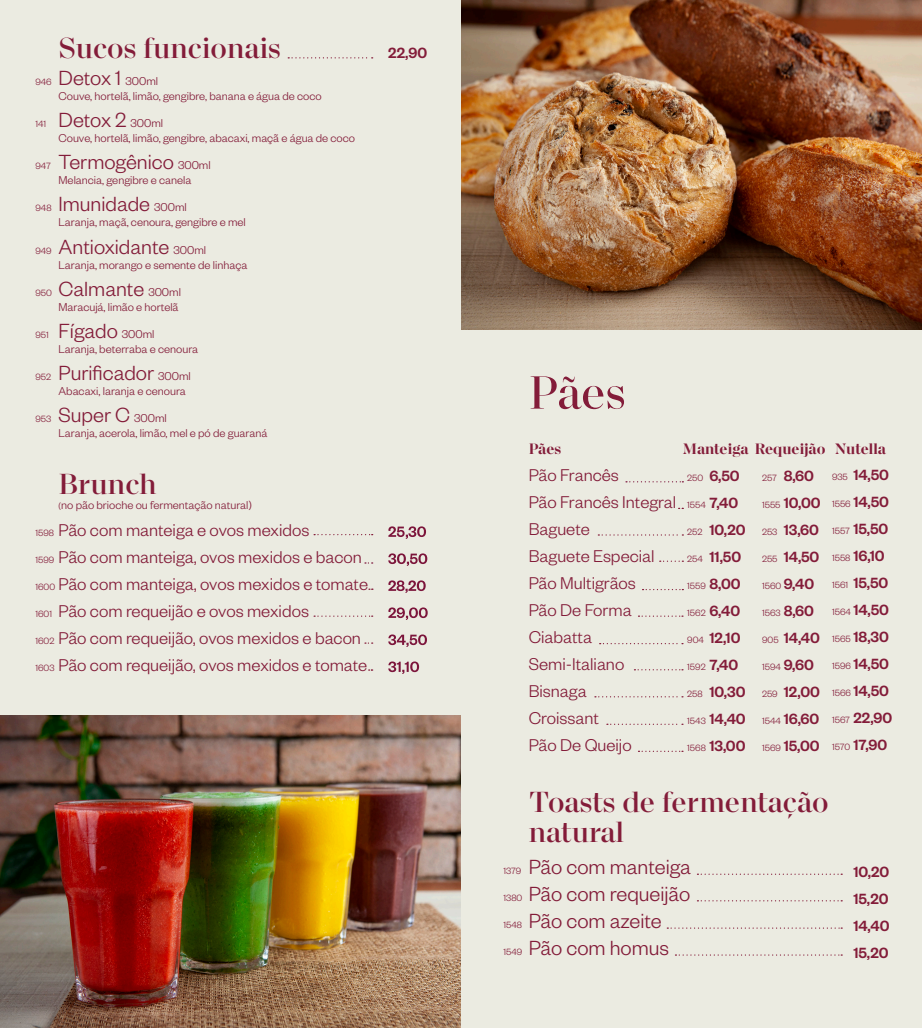
<style>
.page{position:relative;width:922px;height:1028px;background:#fff}
.page>*{position:absolute;margin:0;border:0;box-sizing:border-box;transform-origin:0 0}
.t1{font:50px "Macklin Display";color:#831c39}
.t2{font:500 31.25px/30px "Macklin Display";color:#831c39}
.t3{font:300 22.5px/27px "Founders Grotesk";color:#831c39}
.t4{font:300 18.75px/27px "Founders Grotesk";color:#831c39}
.t5{font:500 16.25px/27px "Founders Grotesk";color:#831c39}
.t6{font:700 16.25px "Macklin Display";letter-spacing:-.005em;color:#831c39}
.t7{font:300 12.5px "Founders Grotesk";color:#831c39}
.t8{font:300 10px "Founders Grotesk";color:#831c39}
.s1{font-size:12.5px}
.s2{font-size:10px}
</style>
<div class="page">
<div style="left:0;top:0;width:921px;height:1028px;background:#ebebe1"></div>
<svg style="left:388px;top:526px;width:38px;height:13px"></svg>
<svg style="left:388px;top:553px;width:39px;height:13px"></svg>
<svg style="left:388px;top:580px;width:37px;height:13px"></svg>
<svg style="left:388px;top:607px;width:39px;height:13px"></svg>
<svg style="left:388px;top:634px;width:39px;height:13px"></svg>
<svg style="left:388px;top:661px;width:31px;height:13px"></svg>
<img style="left:0;top:715px;width:461px;height:313px">
<svg style="left:288px;top:57px;width:84px;height:1px"></svg>
<svg style="left:314px;top:534px;width:58px;height:1px"></svg>
<svg style="left:314px;top:615px;width:58px;height:2px"></svg>
<img style="left:461px;top:0;width:460px;height:330px">
<svg style="left:626px;top:481px;width:57px;height:1px"></svg>
<svg style="left:598px;top:534px;width:85px;height:1px"></svg>
<svg style="left:642px;top:589px;width:41px;height:1px"></svg>
<svg style="left:638px;top:615px;width:44px;height:2px"></svg>
<svg style="left:634px;top:669px;width:48px;height:1px"></svg>
<svg style="left:594px;top:696px;width:88px;height:1px"></svg>
<svg style="left:606px;top:723px;width:76px;height:2px"></svg>
<svg style="left:638px;top:750px;width:44px;height:2px"></svg>
<svg style="left:697px;top:873px;width:145px;height:1px"></svg>
<svg style="left:697px;top:900px;width:145px;height:1px"></svg>
<svg style="left:667px;top:927px;width:175px;height:1px"></svg>
<svg style="left:675px;top:954px;width:167px;height:1px"></svg>
<svg style="left:599px;top:643px;width:83px;height:1px"></svg>
<svg style="left:659px;top:560px;width:24px;height:2px"></svg>
<h2 class="t2" style="left:58px;top:33px;width:224px">Sucos funcionais</h2>
<h3 class="t3" style="left:58px;top:64px;width:101px">Detox 1 <span class="s1">300ml</span></h3>
<p class="t7" style="left:58px;top:89px;width:264px">Couve, hortelã, limão, gengibre, banana e água de coco</p>
<h3 class="t3" style="left:58px;top:106px;width:106px">Detox 2 <span class="s1">300ml</span></h3>
<p class="t7" style="left:58px;top:131px;width:298px">Couve, hortelã, limão, gengibre, abacaxi, maçã e água de coco</p>
<h3 class="t3" style="left:58px;top:148px;width:154px">Termogênico <span class="s1">300ml</span></h3>
<p class="t7" style="left:58px;top:173px;width:134px">Melancia, gengibre e canela</p>
<h3 class="t3" style="left:58px;top:190px;width:130px">Imunidade <span class="s1">300ml</span></h3>
<p class="t7" style="left:58px;top:215px;width:189px">Laranja, maçã, cenoura, gengibre e mel</p>
<h3 class="t3" style="left:58px;top:232px;width:149px">Antioxidante <span class="s1">300ml</span></h3>
<p class="t7" style="left:58px;top:257px;width:190px">Laranja, morango e semente de linhaça</p>
<h3 class="t3" style="left:58px;top:274px;width:124px">Calmante <span class="s1">300ml</span></h3>
<p class="t7" style="left:58px;top:299px;width:122px">Maracujá, limão e hortelã</p>
<h3 class="t3" style="left:58px;top:316px;width:97px">Fígado <span class="s1">300ml</span></h3>
<p class="t7" style="left:58px;top:341px;width:141px">Laranja, beterraba e cenoura</p>
<h3 class="t3" style="left:58px;top:358px;width:134px">Purificador <span class="s1">300ml</span></h3>
<p class="t7" style="left:58px;top:383px;width:129px">Abacaxi, laranja e cenoura</p>
<h3 class="t3" style="left:58px;top:400px;width:110px">Super C <span class="s1">300ml</span></h3>
<p class="t7" style="left:58px;top:425px;width:210px">Laranja, acerola, limão, mel e pó de guaraná</p>
<h2 class="t2" style="left:58px;top:468px;width:100px">Brunch</h2>
<p class="t7" style="left:58px;top:497px;width:195px"><span class="s2">(</span>no pão brioche ou fermentação natural)</p>
<h3 class="t4" style="left:58px;top:515px;width:311px">Pão com manteiga e ovos mexidos<br>Pão com manteiga, ovos mexidos e bacon Pão com manteiga, ovos mexidos e tomate Pão com requeijão e ovos mexidos<br>Pão com requeijão, ovos mexidos e bacon Pão com requeijão, ovos mexidos e tomate</h3>
<p class="t8" style="left:35px;top:76px;width:18px">946</p>
<p class="t8" style="left:35px;top:118px;width:12px">141</p>
<p class="t8" style="left:35px;top:160px;width:17px">947</p>
<p class="t8" style="left:35px;top:202px;width:18px">948</p>
<p class="t8" style="left:35px;top:244px;width:18px">949</p>
<p class="t8" style="left:35px;top:286px;width:18px">950</p>
<p class="t8" style="left:35px;top:328px;width:15px">951</p>
<p class="t8" style="left:35px;top:370px;width:17px">952</p>
<p class="t8" style="left:35px;top:412px;width:17px">953</p>
<p class="t8" style="left:35px;top:526px;width:20px">1598</p>
<p class="t8" style="left:35px;top:553px;width:20px">1599</p>
<p class="t8" style="left:35px;top:580px;width:21px">1600</p>
<p class="t8" style="left:35px;top:607px;width:18px">1601</p>
<p class="t8" style="left:35px;top:634px;width:20px">1602</p>
<p class="t8" style="left:35px;top:661px;width:21px">1603</p>
<h3 class="t5" style="left:388px;top:39px;width:40px">22,90</h3>
<h1 class="t1" style="left:528px;top:364px;width:99px">Pães</h1>
<h3 class="t6" style="left:528px;top:439px;width:34px">Pães</h3>
<h3 class="t4" style="left:528px;top:461px;width:149px">Pão Francês<br>Pão Francês Integral<br>Baguete<br>Baguete Especial<br>Pão Multigrãos<br>Pão De Forma<br>Ciabatta<br>Semi-Italiano<br>Bisnaga<br>Croissant<br>Pão De Queijo</h3>
<h3 class="t6" style="left:682px;top:439px;width:144px">Manteiga Requeijão</h3>
<p class="t8" style="left:761px;top:472px;width:16px">257</p>
<p class="t8" style="left:761px;top:499px;width:20px">1555</p>
<p class="t8" style="left:761px;top:526px;width:17px">253</p>
<p class="t8" style="left:761px;top:553px;width:17px">255</p>
<p class="t8" style="left:761px;top:580px;width:21px">1560</p>
<p class="t8" style="left:761px;top:607px;width:20px">1563</p>
<p class="t8" style="left:761px;top:634px;width:18px">905</p>
<p class="t8" style="left:761px;top:661px;width:20px">1594</p>
<p class="t8" style="left:761px;top:688px;width:17px">259</p>
<p class="t8" style="left:761px;top:715px;width:20px">1544</p>
<p class="t8" style="left:761px;top:742px;width:20px">1569</p>
<h3 class="t6" style="left:835px;top:439px;width:52px">Nutella</h3>
<h3 class="t5" style="left:709px;top:461px;width:38px">6,50<br>7,40<br>10,20<br>11,50<br>8,00<br>6,40<br>12,10<br>7,40<br>10,30<br>14,40<br>13,00</h3>
<h3 class="t5" style="left:783px;top:461px;width:38px">8,60<br>10,00<br>13,60<br>14,50<br>9,40<br>8,60<br>14,40<br>9,60<br>12,00<br>16,60<br>15,00</h3>
<h3 class="t5" style="left:853px;top:460px;width:40px">14,50<br>14,50<br>15,50<br>16,10<br>15,50<br>14,50<br>18,30<br>14,50<br>14,50<br>22,90<br>17,90</h3>
<p class="t8" style="left:831px;top:470px;width:17px">935</p>
<p class="t8" style="left:831px;top:497px;width:20px">1556</p>
<p class="t8" style="left:831px;top:524px;width:19px">1557</p>
<p class="t8" style="left:831px;top:551px;width:20px">1558</p>
<p class="t8" style="left:831px;top:578px;width:18px">1561</p>
<p class="t8" style="left:831px;top:605px;width:20px">1564</p>
<p class="t8" style="left:831px;top:632px;width:20px">1565</p>
<p class="t8" style="left:831px;top:659px;width:20px">1596</p>
<p class="t8" style="left:831px;top:686px;width:20px">1566</p>
<p class="t8" style="left:831px;top:713px;width:19px">1567</p>
<p class="t8" style="left:831px;top:740px;width:20px">1570</p>
<p class="t8" style="left:687px;top:472px;width:17px">250</p>
<p class="t8" style="left:687px;top:499px;width:20px">1554</p>
<p class="t8" style="left:687px;top:526px;width:17px">252</p>
<p class="t8" style="left:687px;top:553px;width:17px">254</p>
<p class="t8" style="left:687px;top:580px;width:20px">1559</p>
<p class="t8" style="left:687px;top:607px;width:20px">1562</p>
<p class="t8" style="left:687px;top:634px;width:18px">904</p>
<p class="t8" style="left:687px;top:661px;width:20px">1592</p>
<p class="t8" style="left:687px;top:688px;width:17px">258</p>
<p class="t8" style="left:687px;top:715px;width:20px">1543</p>
<p class="t8" style="left:687px;top:742px;width:20px">1568</p>
<h2 class="t2" style="left:528px;top:786px;width:301px">Toasts de fermentação natural</h2>
<p class="t8" style="left:503px;top:864px;width:19px">1379</p>
<p class="t8" style="left:503px;top:891px;width:20px">1380</p>
<p class="t8" style="left:503px;top:918px;width:20px">1548</p>
<p class="t8" style="left:503px;top:945px;width:20px">1549</p>
<h3 class="t3" style="left:528px;top:852px;width:164px">Pão com manteiga<br>Pão com requeijão<br>Pão com azeite<br>Pão com homus</h3>
<h3 class="t5" style="left:853px;top:857px;width:38px;text-align:justify">10,20<br>15,20<br>14,40<br>15,20</h3>
</div>
